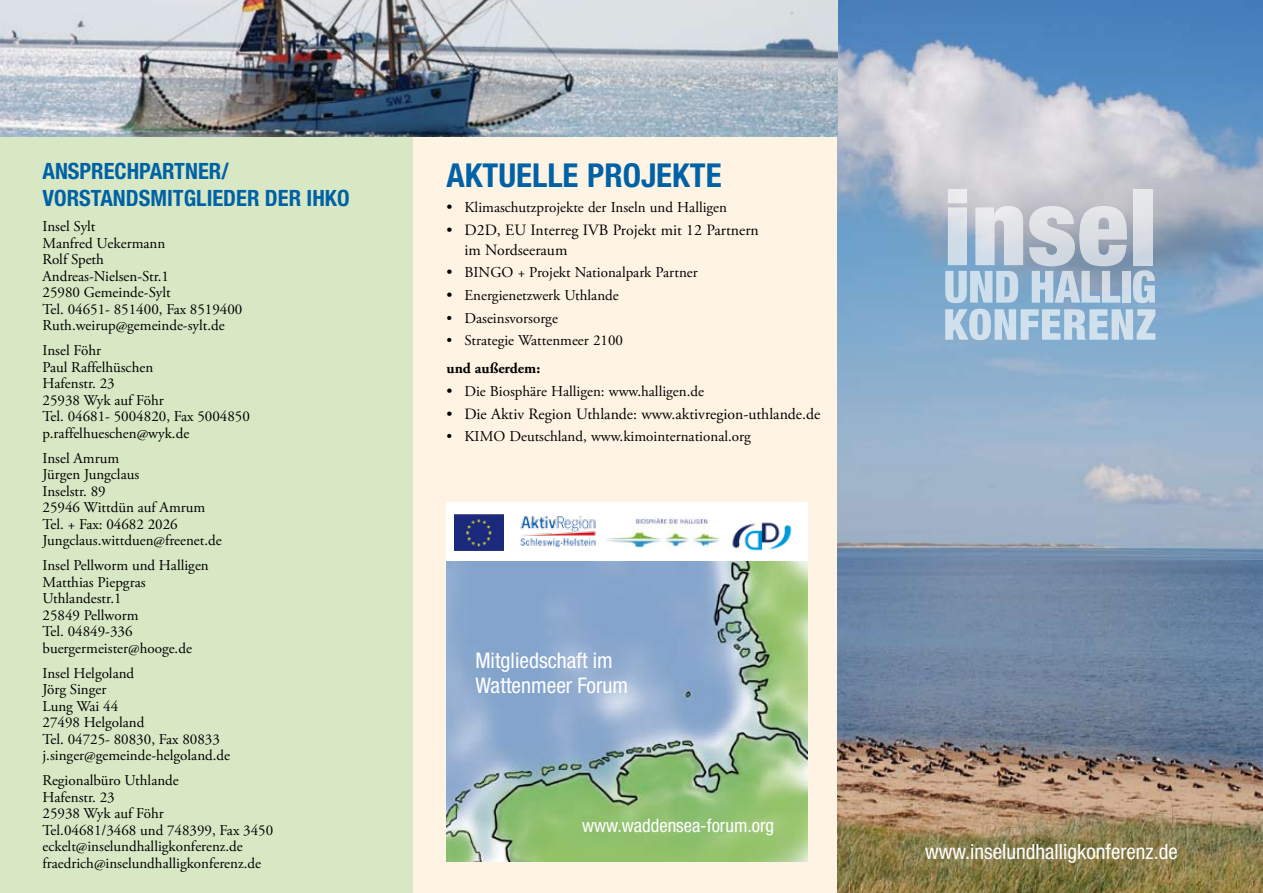
<style>
.page{position:relative;width:1263px;height:893px;background:#fff}
.page>*{position:absolute;margin:0;border:0;box-sizing:border-box;transform-origin:0 0}
.t1{font:700 condensed 33px "Helvetica Neue";color:#0062a6}
.t2{font:700 condensed 22.5px/27px "Helvetica Neue";color:#0062a6}
.t3{font:condensed 21.6px/26px "Helvetica Neue";color:#fff}
.t4{font:condensed 21px "Helvetica Neue";color:#fff}
.t5{font:condensed 18.6px "Helvetica Neue";color:#fff}
.t6{font:15.75px/19.5px "Adobe Garamond Pro";color:#000}
.t7{font:15px/16.5px "Adobe Garamond Pro";color:#000}
.t8{font:700 15px "Adobe Garamond Pro";color:#000}
.s1{font-size:15.75px}
</style>
<div class="page">
<div style="left:412px;top:0;width:434px;height:893px;background:#fff4e4"></div>
<div style="left:0;top:0;width:412px;height:893px;background:#d8e8c4"></div>
<img style="left:838px;top:0;width:425px;height:893px">
<img style="left:0;top:0;width:838px;height:136px">
<svg style="left:945px;top:309px;width:210px;height:31px;background:#b4cde1"></svg>
<svg style="left:945px;top:271px;width:73px;height:32px;background:#b6cee2"></svg>
<div style="left:1122px;top:271px;width:8px;height:32px;background:#d0dce8"></div>
<svg style="left:1133px;top:270px;width:22px;height:33px"></svg>
<svg style="left:948px;top:189px;width:19px;height:76px"></svg>
<svg style="left:975px;top:206px;width:48px;height:59px;background:#d3d9e1"></svg>
<svg style="left:1029px;top:206px;width:98px;height:97px;background:#bbc7d4"></svg>
<div style="left:1133px;top:189px;width:19px;height:76px;background:linear-gradient(to bottom,#eceaeb,#ccd4de)"></div>
<div style="left:446px;top:502px;width:362px;height:75px;background:#fff"></div>
<img style="left:454px;top:515px;width:49px;height:36px">
<img style="left:520px;top:516px;width:76px;height:32px">
<img style="left:606px;top:517px;width:113px;height:30px">
<img style="left:732px;top:522px;width:60px;height:29px">
<img style="left:446px;top:561px;width:362px;height:301px">
<h2 class="t2" style="left:43px;top:157px;width:308px">ANSPRECHPARTNER/<br>VORSTANDSMITGLIEDER DER IHKO</h2>
<p class="t7" style="left:43px;top:219px;width:201px">Insel Sylt<br>Manfred Uekermann<br>Rolf Speth<br>Andreas-Nielsen-Str.1<br>25980 Gemeinde-Sylt<br>Tel. 04651- 851400, Fax 8519400<br>Ruth.weirup@gemeinde-sylt.de</p>
<p class="t7" style="left:43px;top:343px;width:209px">Insel Föhr<br>Paul Raffelhüschen<br>Hafenstr. 23<br>25938 Wyk auf Föhr<br>Tel. 04681- 5004820, Fax 5004850 p.raffelhueschen@wyk.de</p>
<p class="t7" style="left:43px;top:450px;width:181px">Insel Amrum<br>Jürgen Jungclaus<br>Inselstr. 89<br>25946 Wittdün auf Amrum<br>Tel. + Fax: 04682 2026<br>Jungclaus.wittduen@freenet.de</p>
<p class="t7" style="left:43px;top:558px;width:168px">Insel Pellworm und Halligen<br>Matthias Piepgras<br>Uthlandestr.1<br>25849 Pellworm<br>Tel. 04849-336 buergermeister@hooge.de</p>
<p class="t7" style="left:43px;top:665px;width:189px">Insel Helgoland<br>Jörg Singer<br>Lung Wai 44<br>27498 Helgoland<br>Tel. 04725- 80830, Fax 80833 j.singer@gemeinde-helgoland.de</p>
<p class="t7" style="left:43px;top:773px;width:232px">Regionalbüro Uthlande<br>Hafenstr. 23<br>25938 Wyk auf Föhr<br>Tel.04681/3468 und 748399, Fax 3450 eckelt@inselundhalligkonferenz.de fraedrich@inselundhalligkonferenz.de</p>
<h1 class="t1" style="left:446px;top:155px;width:277px">AKTUELLE PROJEKTE</h1>
<p class="t7" style="left:446px;top:200px;width:282px"><span class="s1">•</span> Klimaschutzprojekte der Inseln und Halligen</p>
<p class="t6" style="left:464px;top:221px;width:296px;text-indent:-18px">• D2D, EU Interreg IVB Projekt mit 12 Partnern im Nordseeraum</p>
<p class="t7" style="left:446px;top:265px;width:253px"><span class="s1">•</span> BINGO + Projekt Nationalpark Partner</p>
<p class="t7" style="left:446px;top:288px;width:174px"><span class="s1">•</span> Energienetzwerk Uthlande</p>
<p class="t7" style="left:446px;top:310px;width:113px">• Daseinsvorsorge</p>
<p class="t7" style="left:446px;top:333px;width:178px">• Strategie Wattenmeer 2100</p>
<p class="t8" style="left:446px;top:360px;width:95px">und außerdem:</p>
<p class="t7" style="left:446px;top:384px;width:259px"><span class="s1">•</span> Die Biosphäre Halligen: www.halligen.de</p>
<p class="t6" style="left:446px;top:405px;width:375px">• Die Aktiv Region Uthlande: www.aktivregion-uthlande.de</p>
<p class="t7" style="left:446px;top:429px;width:306px">• KIMO Deutschland, www.kimointernational.org</p>
<h3 class="t3" style="left:475px;top:647px;width:154px">Mitgliedschaft im<br>Wattenmeer Forum</h3>
<p class="t5" style="left:582px;top:814px;width:194px">www.waddensea-forum.org</p>
<h3 class="t4" style="left:925px;top:839px;width:254px">www.inselundhalligkonferenz.de</h3>
</div>
